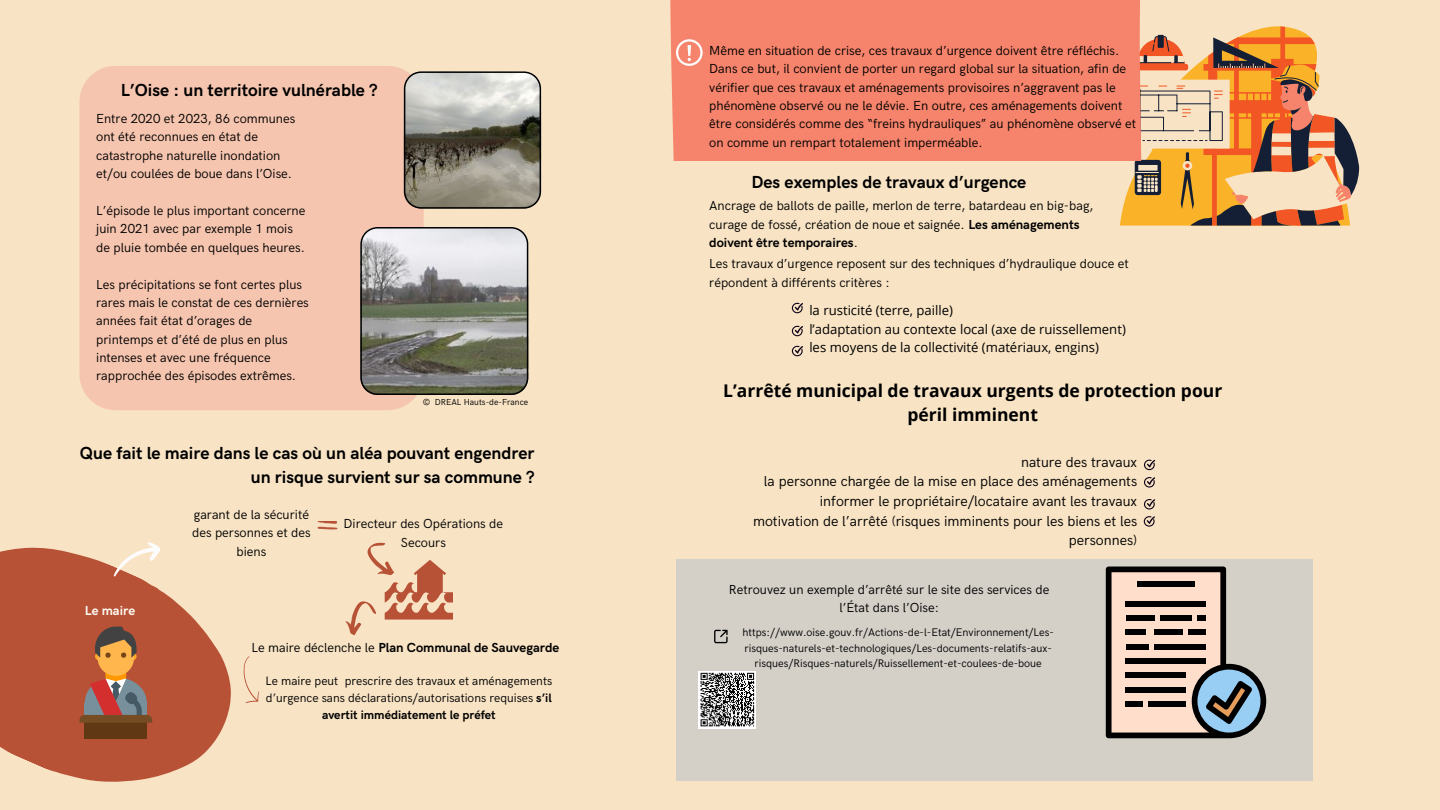
<style>
.page{position:relative;width:1440px;height:810px;background:#f8e3c4}
.page>*{position:absolute;margin:0;border:0;box-sizing:border-box;transform-origin:0 0}
.t1{font:700 17.5px/24.3px "HK Grotesk";color:#000;text-align:right}
.t2{font:700 17.5px/24.3px "Open Sans";color:#000;text-align:center}
.t3{font:14.5px/19.7px "HK Grotesk";color:#000;text-align:right}
.t4{font:13.1px/18.4px "HK Grotesk";color:#000}
.t5{font:13.1px/18.4px "Open Sans";color:#000}
.t6{font:700 13.1px "HK Grotesk";color:#000}
.t7{font:700 13.1px "HK Grotesk";color:#fdfaf3}
.t8{font:12.2px/17.1px "HK Grotesk";color:#000;text-align:center}
.t9{font:11px/15.1px "HK Grotesk";color:#000;text-align:center}
.t10{font:8.8px "HK Grotesk";color:#000}
.s1{font-weight:400}
.s2{font-weight:700}
</style>
<div class="page">
<svg style="left:0;top:547px;width:260px;height:235px;fill:#b85236"></svg>
<div style="left:85px;top:720px;width:62px;height:18px;background:#603813"></div>
<svg style="left:79px;top:627px;width:73px;height:96px"></svg>
<div style="left:79px;top:66px;width:345px;height:344px;background:#f6c5af"></div>
<div style="left:676px;top:560px;width:636px;height:221px;background:#d4d0c8"></div>
<svg style="left:1106px;top:567px;width:160px;height:171px"></svg>
<svg style="left:1120px;top:26px;width:239px;height:200px"></svg>
<svg style="left:792px;top:303px;width:11px;height:10px"></svg>
<svg style="left:792px;top:326px;width:11px;height:10px"></svg>
<svg style="left:792px;top:346px;width:11px;height:10px"></svg>
<svg style="left:1144px;top:460px;width:11px;height:10px"></svg>
<svg style="left:1144px;top:499px;width:11px;height:11px"></svg>
<svg style="left:1144px;top:477px;width:11px;height:11px"></svg>
<svg style="left:1144px;top:516px;width:11px;height:11px"></svg>
<svg style="left:714px;top:630px;width:14px;height:13px"></svg>
<div style="left:670px;top:0;width:474px;height:160px;background:#f6836b"></div>
<svg style="left:114px;top:542px;width:47px;height:35px"></svg>
<svg style="left:345px;top:542px;width:108px;height:93px"></svg>
<svg style="left:244px;top:656px;width:15px;height:47px"></svg>
<svg style="left:317px;top:521px;width:20px;height:8px"></svg>
<svg style="left:676px;top:39px;width:27px;height:27px"></svg>
<svg style="left:360px;top:227px;width:168px;height:168px"></svg>
<svg style="left:404px;top:71px;width:137px;height:138px"></svg>
<div style="left:699px;top:671px;width:57px;height:57px;background:#fff"></div>
<svg style="left:700px;top:672px;width:55px;height:55px"></svg>
<h1 class="t1" style="left:121px;top:79px;width:258px">L’Oise : un territoire vulnérable ?</h1>
<p class="t4" style="left:96px;top:110px;width:201px">Entre 2020 et 2023, 86 communes ont été reconnues en état de catastrophe naturelle inondation et/ou coulées de boue dans l’Oise.</p>
<p class="t4" style="left:96px;top:202px;width:211px">L’épisode le plus important concerne juin 2021 avec par exemple 1 mois de pluie tombée en quelques heures.</p>
<h1 class="t4" style="left:96px;top:275px;width:214px">Les précipitations se font certes plus rares mais le constat de ces dernières années fait état d’orages de printemps et d’été de plus en plus intenses et avec une fréquence rapprochée des épisodes extrêmes.</h1>
<h1 class="t10" style="left:423px;top:397px;width:107px">© DREAL Hauts-de-France</h1>
<h3 class="t1" style="left:80px;top:442px;width:456px">Que fait le maire dans le cas où un aléa pouvant engendrer un risque survient sur sa commune ?</h3>
<h3 class="t7" style="left:85px;top:603px;width:52px">Le maire</h3>
<h3 class="t4" style="left:192px;top:506px;width:120px;text-align:center">garant de la sécurité des personnes et des biens</h3>
<p class="t4" style="left:344px;top:515px;width:161px;text-align:center">Directeur des Opérations de<br>Secours</p>
<p class="t6" style="left:251px;top:640px;width:309px"><span class="s1">Le maire déclenche le</span> Plan Communal de Sauvegarde</p>
<h3 class="t8" style="left:266px;top:673px;width:288px">Le maire peut prescrire des travaux et aménagements d’urgence sans déclarations/autorisations requises <span class="s2">s’il avertit immédiatement le préfet</span></h3>
<h3 class="t4" style="left:709px;top:42px;width:428px">Même en situation de crise, ces travaux d’urgence doivent être réfléchis.<br>Dans ce but, il convient de porter un regard global sur la situation, afin de vérifier que ces travaux et aménagements provisoires n’aggravent pas le phénomène observé ou ne le dévie. En outre, ces aménagements doivent être considérés comme des “freins hydrauliques” au phénomène observé et on comme un rempart totalement imperméable.</h3>
<h3 class="t1" style="left:751px;top:170px;width:276px">Des exemples de travaux d’urgence</h3>
<p class="t4" style="left:709px;top:197px;width:386px">Ancrage de ballots de paille, merlon de terre, batardeau en big-bag, curage de fossé, création de noue et saignée. <span class="s2">Les aménagements doivent être temporaires</span>.</p>
<p class="t4" style="left:709px;top:255px;width:421px">Les travaux d’urgence reposent sur des techniques d’hydraulique douce et répondent à différents critères :</p>
<p class="t5" style="left:809px;top:301px;width:318px">la rusticité (terre, paille)<br>l’adaptation au contexte local (axe de ruissellement) les moyens de la collectivité (matériaux, engins)</p>
<p class="t2" style="left:723px;top:378px;width:501px">L’arrêté municipal de travaux urgents de protection pour péril imminent</p>
<p class="t3" style="left:753px;top:452px;width:386px">nature des travaux<br>la personne chargée de la mise en place des aménagements informer le propriétaire/locataire avant les travaux motivation de l’arrêté (risques imminents pour les biens et les personnes)</p>
<p class="t4" style="left:729px;top:581px;width:322px;text-align:center">Retrouvez un exemple d’arrêté sur le site des services de l’État dans l’Oise:</p>
<p class="t9" style="left:742px;top:626px;width:313px">https://www.oise.gouv.fr/Actions-de-l-Etat/Environnement/Les&shy;risques-naturels-et-technologiques/Les-documents-relatifs-aux&shy;risques/Risques-naturels/Ruissellement-et-coulees-de-boue</p>
</div>
